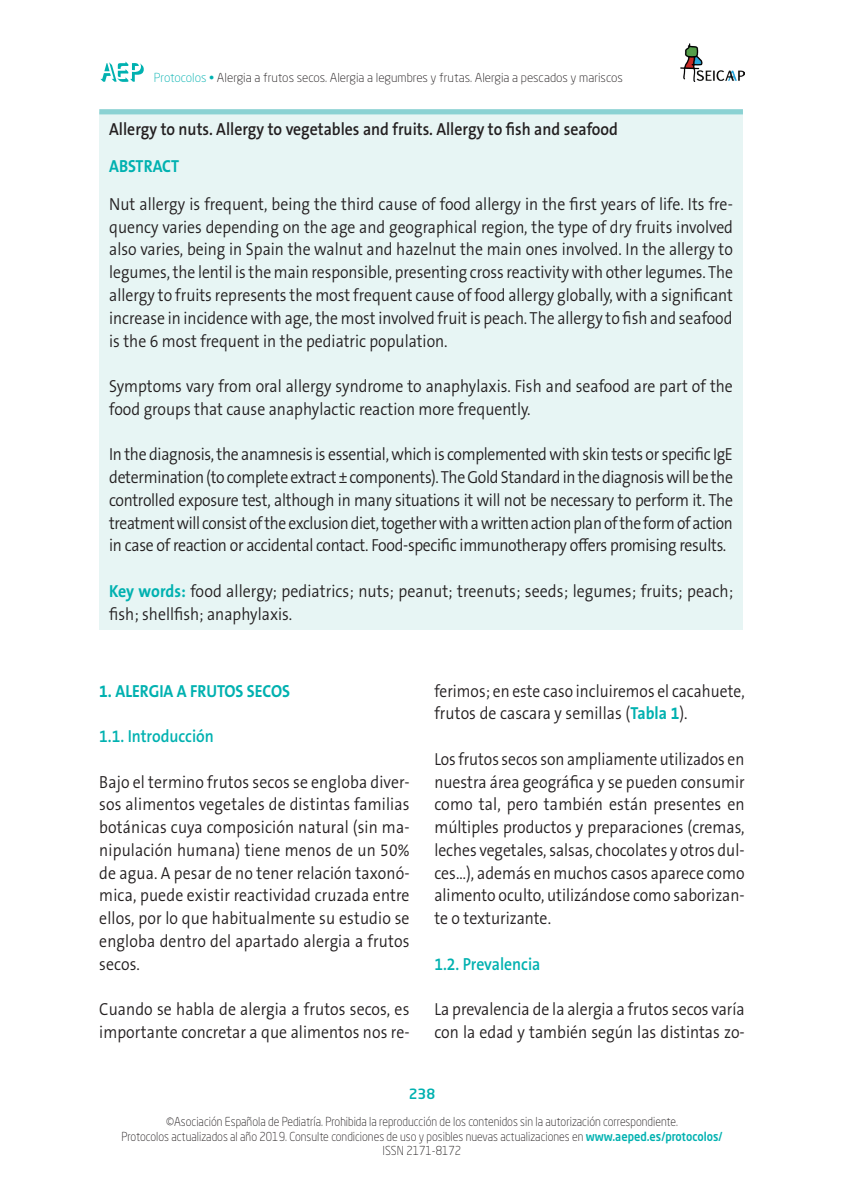
<style>
.page{position:relative;width:844px;height:1191px;background:#fff}
.page>*{position:absolute;margin:0;border:0;box-sizing:border-box;transform-origin:0 0}
._06_TEXTO_COMUN{font:300 17.5px/22.8px "The Sans B Plus W4";color:#231f20;text-align:justify;scale:.9 1}
._06_TEXTO_COMUN-2{font:300 17.5px/22.8px "The Sans B Plus W4";color:#231f20;text-align:justify;scale:.89 1}
._06_TEXTO_COMUN-3{font:300 17.5px/22.8px "The Sans B Plus W4";color:#231f20;scale:.91 1}
._06_TEXTO_COMUN-4{font:300 17.5px/22.8px "The Sans B Plus W4";color:#231f20;scale:.88 1}
._05_TITULO_1{font:600 17.5px "The Sans B Plus W6";color:#231f20;scale:.9 1}
._11_TITULO_2{font:600 17.5px "The Sans B Plus W6";color:#00b1b0;scale:.9 1}
._05_TITULO_1-2{font:700 17.5px "The Sans B Plus W7";color:#00b1b0;scale:.9 1}
.t1{font:500 14px "Neo Sans Std";color:#00b1b0}
.t2{font:300 12.25px "Neo Sans Std";color:#231f20;scale:.9 1}
.t3{font:300 12.25px "Neo Sans Std";color:#231f20}
.s1{color:#00b1b0}
.s2{font-family:"The Sans B Plus W7";font-weight:700;color:#00b1b0}
.s3{font-weight:500;color:#00b1b0}
</style>
<div class="page">
<svg style="left:100px;top:61px;width:44px;height:21px"></svg>
<img style="left:680px;top:43px;width:64px;height:39px">
<div style="left:99px;top:112px;width:643px;height:517px;background:#e7f5f4"></div>
<div style="left:99px;top:109px;width:643px;height:5px;background:#8bd2d3"></div>
<p class="t3" style="left:154px;top:70px;width:470px"><span class="s1">Protocolos •</span> Alergia a frutos secos. Alergia a legumbres y frutas. Alergia a pescados y mariscos</p>
<p class="_05_TITULO_1" style="left:109px;top:117px;width:566px">Allergy to nuts. Allergy to vegetables and fruits. Allergy to fish and seafood</p>
<p class="_05_TITULO_1-2" style="left:109px;top:155px;width:79px">ABSTRACT</p>
<p class="_06_TEXTO_COMUN" style="left:109px;top:193px;width:694px">Nut allergy is frequent, being the third cause of food allergy in the first years of life. Its fre&shy;quency varies depending on the age and geographical region, the type of dry fruits involved also varies, being in Spain the walnut and hazelnut the main ones involved. In the allergy to legumes, the lentil is the main responsible, presenting cross reactivity with other legumes. The allergy to fruits represents the most frequent cause of food allergy globally, with a significant increase in incidence with age, the most involved fruit is peach. The allergy to fish and seafood is the 6 most frequent in the pediatric population.</p>
<p class="_06_TEXTO_COMUN" style="left:109px;top:375px;width:694px">Symptoms vary from oral allergy syndrome to anaphylaxis. Fish and seafood are part of the food groups that cause anaphylactic reaction more frequently.</p>
<p class="_06_TEXTO_COMUN" style="left:109px;top:443px;width:694px">In the diagnosis, the anamnesis is essential, which is complemented with skin tests or specific IgE determination (to complete extract ± components). The Gold Standard in the diagnosis will be the controlled exposure test, although in many situations it will not be necessary to perform it. The treatment will consist of the exclusion diet, together with a written action plan of the form of action in case of reaction or accidental contact. Food-specific immunotherapy offers promising results.</p>
<p class="_06_TEXTO_COMUN-3" style="left:109px;top:579px;width:687px"><span class="s2">Key words:</span> food allergy; pediatrics; nuts; peanut; treenuts; seeds; legumes; fruits; peach; fish; shellfish; anaphylaxis.</p>
<p class="_05_TITULO_1-2" style="left:99px;top:679px;width:213px">1. ALERGIA A FRUTOS SECOS</p>
<p class="_11_TITULO_2" style="left:99px;top:725px;width:129px">1.1. Introducción</p>
<p class="_06_TEXTO_COMUN" style="left:99px;top:770px;width:346px">Bajo el termino frutos secos se engloba diver&shy;sos alimentos vegetales de distintas familias botánicas cuya composición natural (sin ma&shy;nipulación humana) tiene menos de un 50% de agua. A pesar de no tener relación taxonó&shy;mica, puede existir reactividad cruzada entre ellos, por lo que habitualmente su estudio se engloba dentro del apartado alergia a frutos secos.</p>
<p class="_06_TEXTO_COMUN" style="left:99px;top:998px;width:346px">Cuando se habla de alergia a frutos secos, es importante concretar a que alimentos nos re-</p>
<p class="_06_TEXTO_COMUN-4" style="left:434px;top:679px;width:354px">ferimos; en este caso incluiremos el cacahuete, frutos de cascara y semillas (<span class="s2">Tabla 1</span>).</p>
<p class="_06_TEXTO_COMUN-2" style="left:434px;top:747px;width:350px">Los frutos secos son ampliamente utilizados en nuestra área geográfica y se pueden consumir como tal, pero también están presentes en múltiples productos y preparaciones (cremas, leches vegetales, salsas, chocolates y otros dul&shy;ces…), además en muchos casos aparece como alimento oculto, utilizándose como saborizan&shy;te o texturizante.</p>
<p class="_11_TITULO_2" style="left:434px;top:952px;width:119px">1.2. Prevalencia</p>
<p class="_06_TEXTO_COMUN" style="left:434px;top:998px;width:346px">La prevalencia de la alergia a frutos secos varía con la edad y también según las distintas zo-</p>
<p class="t1" style="left:408px;top:1085px;width:28px">238</p>
<p class="t2" style="left:166px;top:1114px;width:570px">©Asociación Española de Pediatría. Prohibida la reproducción de los contenidos sin la autorización correspondiente.</p>
<p class="t2" style="left:121px;top:1128px;width:669px">Protocolos actualizados al año 2019. Consulte condiciones de uso y posibles nuevas actualizaciones en <span class="s3">www.aeped.es/protocolos/</span></p>
<p class="t2" style="left:382px;top:1143px;width:89px">ISSN 2171-8172</p>
</div>
